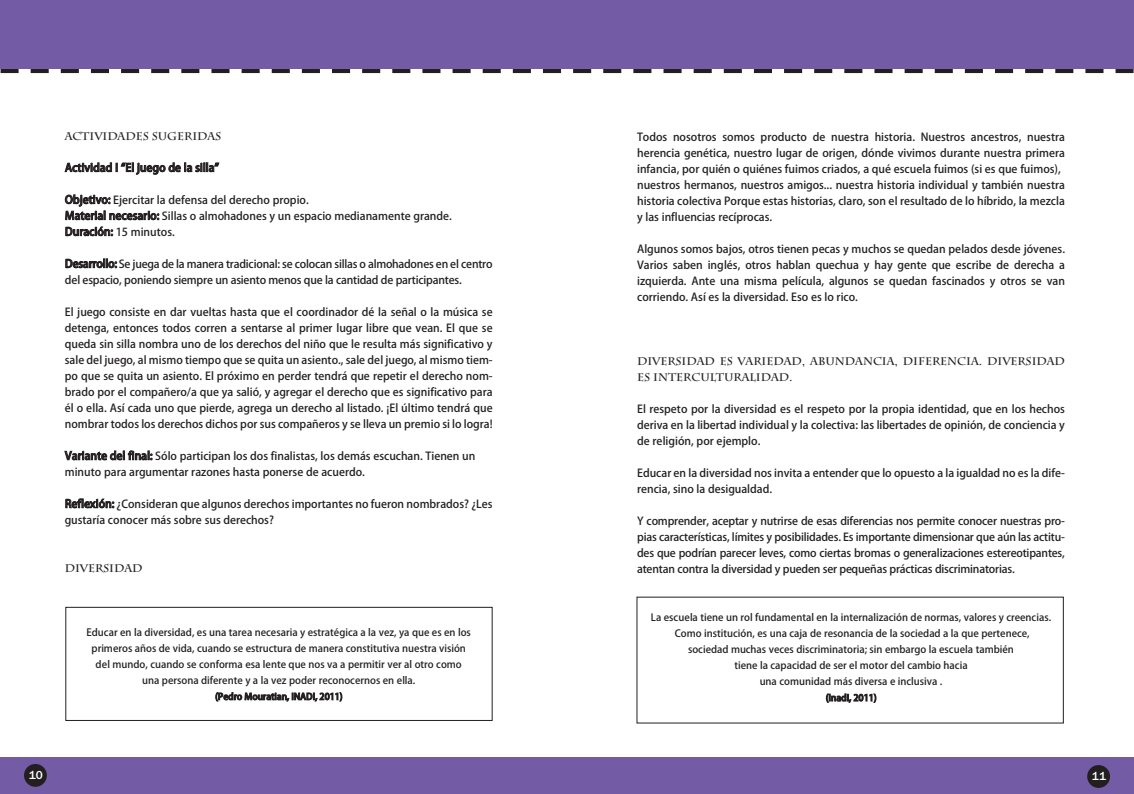
<style>
.page{position:relative;width:1134px;height:794px;background:#fff}
.page>*{position:absolute;margin:0;border:0;box-sizing:border-box;transform-origin:0 0}
.t1{font:500 12px "Franklin Gothic";color:#fff}
.t2{font:500 11px/16px "Koz Go Pro";color:#231f20}
.t3{font:700 11px/16px "Charlemagne Std";color:#231f20}
.t4{font:500 10px/16px "Koz Go Pro";color:#231f20;text-align:center}
.t5{font:500 9px "Koz Go Pro";color:#231f20}
</style>
<div class="page">
<div style="left:0;top:758px;width:1134px;height:36px;background:#745ba6"></div>
<div style="left:24px;top:764px;width:23px;height:23px;background:#231f20;border-radius:50%"></div>
<div style="left:1087px;top:765px;width:23px;height:23px;background:#231f20;border-radius:50%"></div>
<svg style="left:30px;top:69px;width:1074px;height:4px"></svg>
<div style="left:1px;top:67px;width:18px;height:6px;background:#231f20"></div>
<div style="left:1115px;top:67px;width:18px;height:6px;background:#231f20"></div>
<div style="left:0;top:0;width:1134px;height:69px;background:#745ba6"></div>
<div style="left:65px;top:607px;width:428px;height:114px;border:1px solid #231f20"></div>
<p class="t3" style="left:65px;top:128px;width:158px">ACTIVIDADES SUGERIDAS</p>
<p class="t2" style="left:65px;top:160px;width:156px">Actividad I “El juego de la silla”</p>
<p class="t2" style="left:65px;top:192px;width:388px">Objetivo: Ejercitar la defensa del derecho propio.<br>Material necesario: Sillas o almohadones y un espacio medianamente grande.<br>Duración: 15 minutos.</p>
<p class="t2" style="left:65px;top:256px;width:429px">Desarrollo: Se juega de la manera tradicional: se colocan sillas o almohadones en el centro del espacio, poniendo siempre un asiento menos que la cantidad de participantes.</p>
<p class="t2" style="left:65px;top:304px;width:429px;text-align:justify">El juego consiste en dar vueltas hasta que el coordinador dé la señal o la música se detenga, entonces todos corren a sentarse al primer lugar libre que vean. El que se queda sin silla nombra uno de los derechos del niño que le resulta más significativo y sale del juego, al mismo tiempo que se quita un asiento., sale del juego, al mismo tiem&shy;po que se quita un asiento. El próximo en perder tendrá que repetir el derecho nom&shy;brado por el compañero/a que ya salió, y agregar el derecho que es significativo para él o ella. Así cada uno que pierde, agrega un derecho al listado. ¡El último tendrá que nombrar todos los derechos dichos por sus compañeros y se lleva un premio si lo logra!</p>
<p class="t2" style="left:65px;top:448px;width:412px">Variante del final: Sólo participan los dos finalistas, los demás escuchan. Tienen un minuto para argumentar razones hasta ponerse de acuerdo.</p>
<p class="t2" style="left:65px;top:496px;width:429px">Reflexión: ¿Consideran que algunos derechos importantes no fueron nombrados? ¿Les gustaría conocer más sobre sus derechos?</p>
<p class="t3" style="left:65px;top:560px;width:79px">DIVERSIDAD</p>
<p class="t4" style="left:87px;top:625px;width:386px">Educar en la diversidad, es una tarea necesaria y estratégica a la vez, ya que es en los primeros años de vida, cuando se estructura de manera constitutiva nuestra visión del mundo, cuando se conforma esa lente que nos va a permitir ver al otro como una persona diferente y a la vez poder reconocernos en ella.</p>
<p class="t5" style="left:215px;top:690px;width:129px">(Pedro Mouratian, INADI, 2011)</p>
<p class="t2" style="left:637px;top:129px;width:429px">Todos nosotros somos producto de nuestra historia. Nuestros ancestros, nuestra herencia genética, nuestro lugar de origen, dónde vivimos durante nuestra primera infancia, por quién o quiénes fuimos criados, a qué escuela fuimos (si es que fuimos), nuestros hermanos, nuestros amigos... nuestra historia individual y también nuestra historia colectiva Porque estas historias, claro, son el resultado de lo híbrido, la mezcla y las influencias recíprocas.</p>
<p class="t2" style="left:637px;top:241px;width:429px;text-align:justify">Algunos somos bajos, otros tienen pecas y muchos se quedan pelados desde jóvenes.<br>Varios saben inglés, otros hablan quechua y hay gente que escribe de derecha a izquierda. Ante una misma película, algunos se quedan fascinados y otros se van corriendo. Así es la diversidad. Eso es lo rico.</p>
<p class="t3" style="left:637px;top:353px;width:429px">DIVERSIDAD ES VARIEDAD, ABUNDANCIA, DIFERENCIA. DIVERSIDAD<br>ES INTERCULTURALIDAD.</p>
<p class="t2" style="left:637px;top:401px;width:429px;text-align:justify">El respeto por la diversidad es el respeto por la propia identidad, que en los hechos deriva en la libertad individual y la colectiva: las libertades de opinión, de conciencia y de religión, por ejemplo.</p>
<p class="t2" style="left:637px;top:465px;width:429px">Educar en la diversidad nos invita a entender que lo opuesto a la igualdad no es la dife&shy;rencia, sino la desigualdad.</p>
<p class="t2" style="left:637px;top:513px;width:429px;text-align:justify">Y comprender, aceptar y nutrirse de esas diferencias nos permite conocer nuestras pro&shy;pias características, límites y posibilidades. Es importante dimensionar que aún las actitu&shy;des que podrían parecer leves, como ciertas bromas o generalizaciones estereotipantes, atentan contra la diversidad y pueden ser pequeñas prácticas discriminatorias.</p>
<p class="t4" style="left:651px;top:610px;width:402px">La escuela tiene un rol fundamental en la internalización de normas, valores y creencias.<br>Como institución, es una caja de resonancia de la sociedad a la que pertenece,<br>sociedad muchas veces discriminatoria; sin embargo la escuela también<br>tiene la capacidad de ser el motor del cambio hacia<br>una comunidad más diversa e inclusiva .</p>
<p class="t5" style="left:826px;top:692px;width:52px">(Inadi, 2011)</p>
<p class="t1" style="left:29px;top:767px;width:15px">10</p>
<p class="t1" style="left:1092px;top:769px;width:16px">11</p>
</div>
